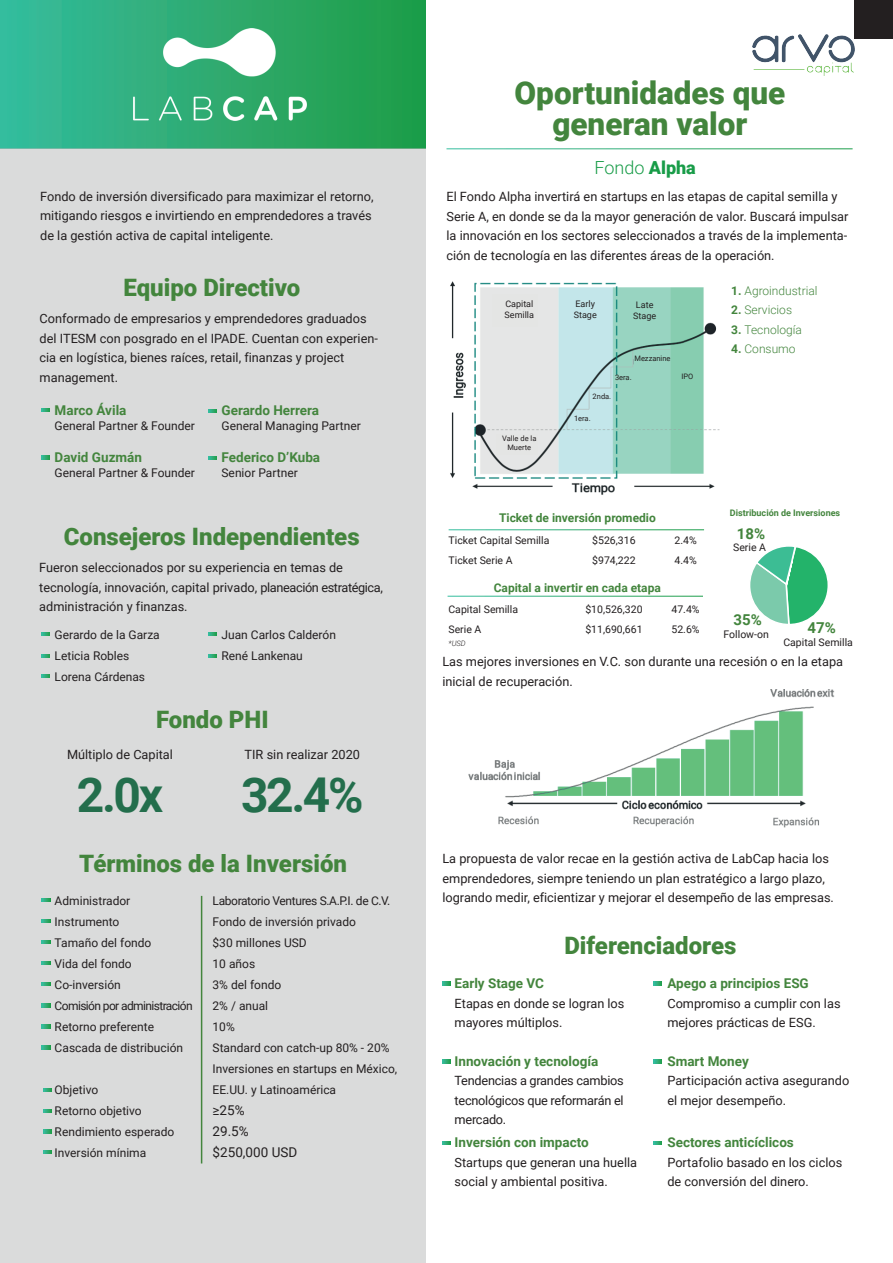
<style>
.page{position:relative;width:893px;height:1263px;background:#fff}
.page>*{position:absolute;margin:0;border:0;box-sizing:border-box;transform-origin:0 0}
.t1{font:700 48px "Roboto";color:#236e4c}
.t2{font:900 31.5px/31.5px "Roboto";color:#43853d;text-align:center}
.t3{font:900 24px "Roboto";color:#43853d}
.t4{font:300 18px "Roboto";color:#189c48}
.t5{font:700 15px "Roboto";color:#43853d}
.t6{font:700 13.5px "Roboto";color:#43853d}
.t7{font:13.5px/21px "Roboto";color:#231f20}
.t8{font:12.75px/19.5px "Roboto";color:#231f20}
.t9{font:12px/21px "Roboto";color:#231f20}
.t10{font:700 12px "Roboto";color:#43853d}
.t11{font:300 12px "Roboto";color:#43853d}
.t12{font:10.5px/19.5px "Roboto";color:#231f20}
.t13{font:9px/10.8px "Roboto";color:#231f20}
.t14{font:700 9px "Roboto";color:#43853d}
.t15{font:7.5px/9px "Roboto";color:#231f20;text-align:center}
.t16{font:italic 300 7.5px "Roboto";color:#231f20}
.s1{font-weight:900}
.s2{font-weight:700}
</style>
<div class="page">
<div style="left:0;top:0;width:425px;height:149px;background:linear-gradient(to right,#38bc9e,#219c45)"></div>
<div style="left:0;top:149px;width:425px;height:1114px;background:#dadbdb"></div>
<hr style="left:201px;top:896px;width:1px;height:267px;background:#43853d">
<img style="left:450px;top:281px;width:270px;height:214px">
<img style="left:468px;top:689px;width:367px;height:139px">
<img style="left:133px;top:29px;width:174px;height:91px">
<img style="left:752px;top:35px;width:102px;height:41px">
<div style="left:855px;top:0;width:38px;height:38px;background:#231f20"></div>
<svg style="left:42px;top:898px;width:8px;height:4px"></svg>
<svg style="left:42px;top:919px;width:8px;height:4px"></svg>
<svg style="left:42px;top:941px;width:8px;height:3px"></svg>
<svg style="left:42px;top:962px;width:8px;height:3px"></svg>
<svg style="left:42px;top:983px;width:8px;height:3px"></svg>
<svg style="left:42px;top:1004px;width:8px;height:3px"></svg>
<svg style="left:42px;top:1025px;width:8px;height:3px"></svg>
<svg style="left:42px;top:1046px;width:8px;height:3px"></svg>
<svg style="left:43px;top:1088px;width:8px;height:3px"></svg>
<svg style="left:43px;top:1109px;width:8px;height:3px"></svg>
<svg style="left:43px;top:1130px;width:8px;height:3px"></svg>
<svg style="left:43px;top:1151px;width:8px;height:3px"></svg>
<svg style="left:42px;top:632px;width:8px;height:3px"></svg>
<svg style="left:42px;top:654px;width:8px;height:3px"></svg>
<svg style="left:208px;top:632px;width:8px;height:3px"></svg>
<svg style="left:208px;top:654px;width:8px;height:3px"></svg>
<svg style="left:42px;top:675px;width:8px;height:3px"></svg>
<svg style="left:41px;top:409px;width:9px;height:3px"></svg>
<svg style="left:41px;top:456px;width:9px;height:3px"></svg>
<svg style="left:209px;top:409px;width:8px;height:3px"></svg>
<svg style="left:209px;top:457px;width:8px;height:3px"></svg>
<svg style="left:442px;top:982px;width:8px;height:3px"></svg>
<svg style="left:442px;top:1060px;width:8px;height:3px"></svg>
<svg style="left:442px;top:1141px;width:8px;height:3px"></svg>
<svg style="left:654px;top:982px;width:8px;height:3px"></svg>
<svg style="left:654px;top:1060px;width:8px;height:3px"></svg>
<svg style="left:654px;top:1141px;width:8px;height:3px"></svg>
<svg style="left:750px;top:546px;width:78px;height:78px"></svg>
<div style="left:492px;top:294px;width:46px;height:33px;background:#e4e5e4"></div>
<div style="left:562px;top:296px;width:46px;height:31px;background:#c3e6ea"></div>
<div style="left:620px;top:299px;width:50px;height:24px;background:#98d4c1"></div>
<div style="left:497px;top:434px;width:41px;height:20px;background:#e4e5e4"></div>
<div style="left:575px;top:417px;width:18px;height:8px;background:#c3e6ea"></div>
<div style="left:590px;top:398px;width:18px;height:9px;background:#c3e6ea"></div>
<div style="left:615px;top:377px;width:12px;height:7px;background:#98d4c1"></div>
<div style="left:634px;top:355px;width:36px;height:10px;background:#98d4c1"></div>
<div style="left:679px;top:372px;width:16px;height:9px;background:#87cdb0"></div>
<h2 class="t2" style="left:514px;top:75px;width:272px">Oportunidades que generan valor</h2>
<h3 class="t4" style="left:594px;top:155px;width:103px">Fondo <span class="s1">Alpha</span></h3>
<p class="t8" style="left:40px;top:186px;width:335px">Fondo de inversión diversificado para maximizar el retorno, mitigando riesgos e invirtiendo en emprendedores a través de la gestión activa de capital inteligente.</p>
<p class="t8" style="left:446px;top:187px;width:404px">El Fondo Alpha invertirá en startups en las etapas de capital semilla y Serie A, en donde se da la mayor generación de valor. Buscará impulsar la innovación en los sectores seleccionados a través de la implementa&shy;ción de tecnología en las diferentes áreas de la operación.</p>
<p class="t11" style="left:731px;top:282px;width:88px"><span class="s2">1.</span> Agroindustrial</p>
<p class="t11" style="left:731px;top:302px;width:62px"><span class="s2">2.</span> Servicios</p>
<p class="t11" style="left:731px;top:321px;width:72px"><span class="s2">3.</span> Tecnología</p>
<p class="t11" style="left:731px;top:341px;width:66px"><span class="s2">4.</span> Consumo</p>
<h3 class="t3" style="left:124px;top:271px;width:178px">Equipo Directivo</h3>
<p class="t13" style="left:505px;top:298px;width:31px">Capital<br>Semilla</p>
<p class="t13" style="left:574px;top:298px;width:24px">Early<br>Stage</p>
<p class="t13" style="left:633px;top:299px;width:24px;text-align:center">Late<br>Stage</p>
<p class="t8" style="left:40px;top:309px;width:340px">Conformado de empresarios y emprendedores graduados del ITESM con posgrado en el IPADE. Cuentan con experien&shy;cia en logística, bienes raíces, retail, finanzas y project management.</p>
<p class="t6" style="left:55px;top:401px;width:73px">Marco Ávila</p>
<p class="t9" style="left:55px;top:415px;width:142px">General Partner &amp; Founder</p>
<p class="t15" style="left:634px;top:354px;width:38px">Mezzanine</p>
<p class="t15" style="left:681px;top:372px;width:13px">IPO</p>
<p class="t15" style="left:615px;top:373px;width:18px">3era.</p>
<p class="t15" style="left:593px;top:392px;width:20px">2nda.</p>
<p class="t6" style="left:222px;top:401px;width:99px">Gerardo Herrera</p>
<p class="t9" style="left:222px;top:415px;width:141px">General Managing Partner</p>
<p class="t15" style="left:574px;top:414px;width:18px">1era.</p>
<p class="t6" style="left:55px;top:448px;width:89px">David Guzmán</p>
<p class="t9" style="left:55px;top:462px;width:142px">General Partner &amp; Founder</p>
<p class="t6" style="left:222px;top:448px;width:100px">Federico D’Kuba</p>
<p class="t9" style="left:222px;top:462px;width:78px">Senior Partner</p>
<h3 class="t3" style="left:64px;top:519px;width:297px">Consejeros Independientes</h3>
<p class="t8" style="left:39px;top:558px;width:345px">Fueron seleccionados por su experiencia en temas de tecnología, innovación, capital privado, planeación estratégica, administración y finanzas.</p>
<p class="t9" style="left:55px;top:624px;width:107px">Gerardo de la Garza<br>Leticia Robles<br>Lorena Cárdenas</p>
<p class="t9" style="left:222px;top:624px;width:116px">Juan Carlos Calderón<br>René Lankenau</p>
<h3 class="t3" style="left:156px;top:702px;width:114px">Fondo PHI</h3>
<p class="t8" style="left:67px;top:745px;width:108px">Múltiplo de Capital</p>
<h1 class="t1" style="left:77px;top:762px;width:88px">2.0x</h1>
<h1 class="t1" style="left:241px;top:762px;width:124px">32.4%</h1>
<p class="t8" style="left:245px;top:745px;width:117px">TIR sin realizar 2020</p>
<h3 class="t3" style="left:79px;top:846px;width:269px">Términos de la Inversión</h3>
<p class="t9" style="left:213px;top:890px;width:186px">Laboratorio Ventures S.A.P.I. de C.V.<br>Fondo de inversión privado<br>$30 millones USD<br>10 años<br>3% del fondo<br>2% / anual<br>10%<br>Standard con catch-up 80% - 20%<br>Inversiones en startups en México,<br>EE.UU. y Latinoamérica</p>
<p class="t7" style="left:213px;top:1099px;width:86px">≥25%<br>29.5% $250,000 USD</p>
<p class="t9" style="left:55px;top:890px;width:140px">Administrador<br>Instrumento<br>Tamaño del fondo<br>Vida del fondo<br>Co-inversión<br>Comisión por administración<br>Retorno preferente<br>Cascada de distribución</p>
<p class="t9" style="left:55px;top:1079px;width:121px">Objetivo<br>Retorno objetivo<br>Rendimiento esperado<br>Inversión mínima</p>
<p class="t15" style="left:502px;top:433px;width:36px">Valle de la<br>Muerte</p>
<p class="t10" style="left:499px;top:510px;width:158px">Ticket de inversión promedio</p>
<p class="t12" style="left:449px;top:530px;width:102px">Ticket Capital Semilla<br>Ticket Serie A</p>
<p class="t12" style="left:592px;top:530px;width:45px">$526,316 $974,222</p>
<p class="t12" style="left:675px;top:530px;width:24px">2.4%<br>4.4%</p>
<p class="t10" style="left:494px;top:579px;width:169px">Capital a invertir en cada etapa</p>
<p class="t12" style="left:448px;top:599px;width:71px">Capital Semilla<br>Serie A</p>
<p class="t12" style="left:585px;top:599px;width:59px">$10,526,320 $11,690,661</p>
<p class="t12" style="left:671px;top:599px;width:30px">47.4%<br>52.6%</p>
<p class="t16" style="left:449px;top:638px;width:19px">*USD</p>
<p class="t14" style="left:730px;top:506px;width:112px">Distribución de Inversiones</p>
<p class="t5" style="left:737px;top:523px;width:30px">18%</p>
<p class="t12" style="left:733px;top:537px;width:34px">Serie A</p>
<p class="t5" style="left:734px;top:609px;width:30px">35%</p>
<p class="t12" style="left:723px;top:624px;width:47px">Follow-on</p>
<p class="t5" style="left:807px;top:617px;width:30px">47%</p>
<p class="t12" style="left:783px;top:632px;width:71px">Capital Semilla</p>
<p class="t8" style="left:442px;top:652px;width:402px">Las mejores inversiones en V.C. son durante una recesión o en la etapa inicial de recuperación.</p>
<p class="t8" style="left:442px;top:848px;width:393px">La propuesta de valor recae en la gestión activa de LabCap hacia los emprendedores, siempre teniendo un plan estratégico a largo plazo, logrando medir, eficientizar y mejorar el desempeño de las empresas.</p>
<h3 class="t3" style="left:564px;top:928px;width:174px">Diferenciadores</h3>
<p class="t6" style="left:455px;top:974px;width:91px">Early Stage VC</p>
<p class="t8" style="left:455px;top:993px;width:171px">Etapas en donde se logran los mayores múltiplos.</p>
<p class="t6" style="left:455px;top:1051px;width:145px">Innovación y tecnología</p>
<p class="t8" style="left:455px;top:1070px;width:171px;text-align:justify">Tendencias a grandes cambios tecnológicos que reformarán el mercado.</p>
<p class="t6" style="left:455px;top:1133px;width:136px">Inversión con impacto</p>
<p class="t8" style="left:455px;top:1152px;width:184px">Startups que generan una huella social y ambiental positiva.</p>
<p class="t6" style="left:667px;top:974px;width:143px">Apego a principios ESG</p>
<p class="t8" style="left:667px;top:993px;width:175px">Compromiso a cumplir con las mejores prácticas de ESG.</p>
<p class="t6" style="left:667px;top:1051px;width:83px">Smart Money</p>
<p class="t8" style="left:667px;top:1070px;width:183px">Participación activa asegurando el mejor desempeño.</p>
<p class="t6" style="left:667px;top:1133px;width:128px">Sectores anticíclicos</p>
<p class="t8" style="left:667px;top:1152px;width:176px">Portafolio basado en los ciclos de conversión del dinero.</p>
</div>
